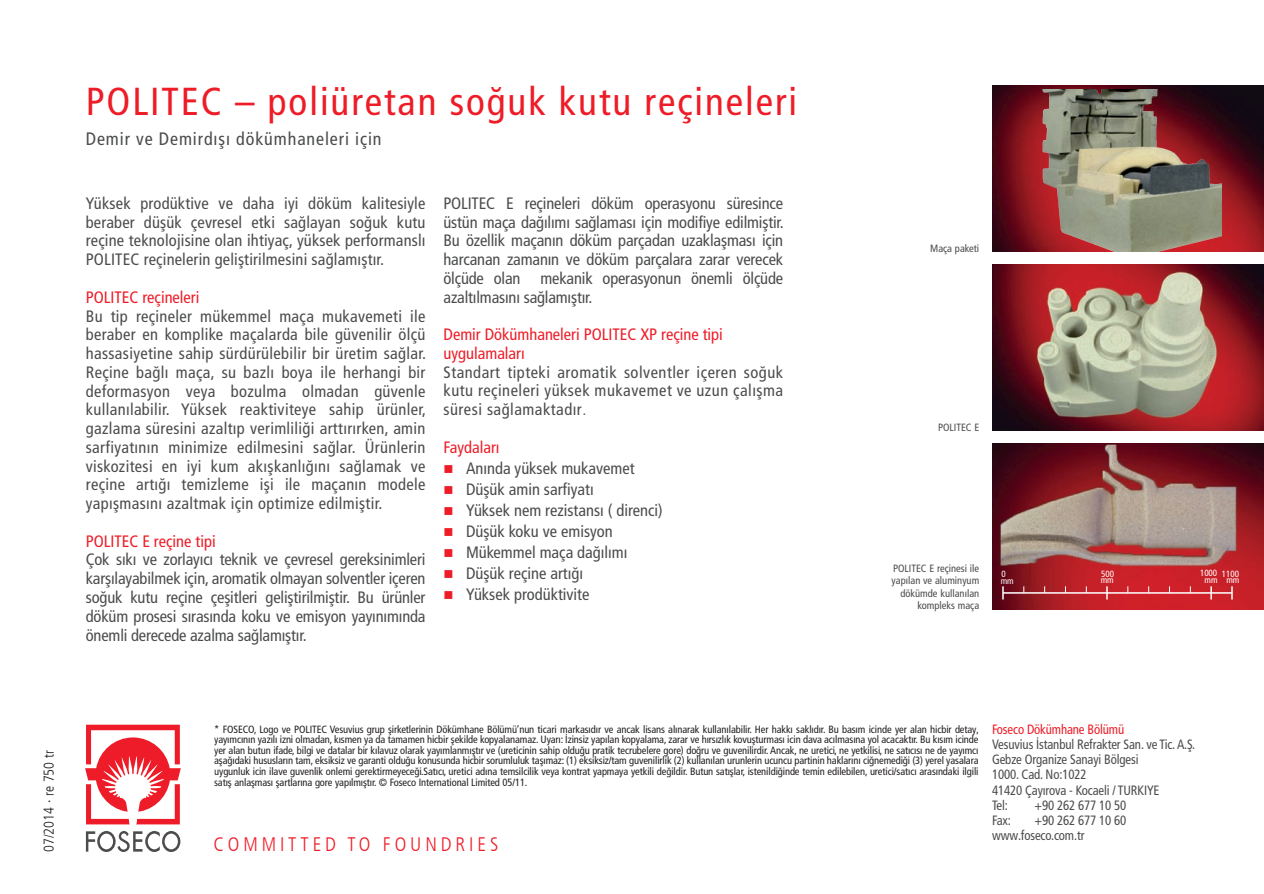
<style>
.page{position:relative;width:1264px;height:894px;background:#fff}
.page>*{position:absolute;margin:0;border:0;box-sizing:border-box;transform-origin:0 0}
.t1{font:condensed 39px "Frutiger LT Pro";letter-spacing:.05em;color:#ee1c27}
.t2{font:300 condensed 19.5px "Frutiger LT";letter-spacing:.2em;color:#ee1c28}
.t3{font:condensed 18px "Frutiger LT Pro";letter-spacing:.05em;color:#4b4c4d}
.t4{font:condensed 16.5px/18.8px "Frutiger LT Pro";color:#4b4c4d;text-align:justify}
.t5{font:condensed 16.5px/18.8px "Frutiger LT";color:#ee1c27}
.t6{font:300 condensed 14.25px "Frutiger LT";color:#231f20}
.t7{font:condensed 13.5px/15px "Frutiger LT Pro";letter-spacing:-.01em;color:#4b4c4d;scale:.95 1}
.t8{font:condensed 13.5px "Frutiger LT Pro";letter-spacing:-.01em;color:#ee1c27;scale:.95 1}
.t9{font:condensed 10.5px/10.5px "Frutiger LT Pro";letter-spacing:-.01em;color:#231f20;text-align:justify}
.t10{font:condensed 10.5px/12.6px "Frutiger LT";color:#4b4c4d;text-align:right}
.t11{font:condensed 9px/6.6px "Frutiger LT";color:#fff;text-align:center}
.s1{font-family:"Frutiger LT";font-weight:300}
.s2{color:#ee1c27}
</style>
<div class="page">
<svg style="left:85px;top:724px;width:96px;height:100px"></svg>
<svg style="left:86px;top:831px;width:94px;height:20px"></svg>
<img style="left:992px;top:86px;width:271px;height:166px">
<img style="left:992px;top:443px;width:271px;height:166px">
<img style="left:992px;top:264px;width:271px;height:166px">
<hr style="left:1002px;top:592px;width:229px;height:1px;background:#fff">
<svg style="left:1106px;top:586px;width:1px;height:13px"></svg>
<svg style="left:1210px;top:586px;width:1px;height:13px"></svg>
<svg style="left:1231px;top:586px;width:1px;height:13px"></svg>
<svg style="left:1002px;top:586px;width:1px;height:13px"></svg>
<img style="left:1020px;top:89px;width:201px;height:163px">
<h1 class="t1" style="left:86px;top:79px;width:712px">POLITEC – poliüretan soğuk kutu reçineleri</h1>
<p class="t3" style="left:86px;top:128px;width:297px">Demir ve Demirdışı dökümhaneleri için</p>
<p class="t4" style="left:86px;top:194px;width:341px">Yüksek prodüktive ve daha iyi döküm kalitesiyle beraber düşük çevresel etki sağlayan soğuk kutu reçine teknolojisine olan ihtiyaç, yüksek performanslı POLITEC reçinelerin geliştirilmesini sağlamıştır.</p>
<p class="t5" style="left:86px;top:287px;width:115px">POLITEC reçineleri</p>
<p class="t4" style="left:86px;top:306px;width:342px">Bu tip reçineler mükemmel maça mukavemeti ile beraber en komplike maçalarda bile güvenilir ölçü hassasiyetine sahip sürdürülebilir bir üretim sağlar.<br>Reçine bağlı maça, su bazlı boya ile herhangi bir deformasyon veya bozulma olmadan güvenle kullanılabilir. Yüksek reaktiviteye sahip ürünler, gazlama süresini azaltıp verimliliği arttırırken, amin sarfiyatının minimize edilmesini sağlar. Ürünlerin viskozitesi en iyi kum akışkanlığını sağlamak ve reçine artığı temizleme işi ile maçanın modele yapışmasını azaltmak için optimize edilmiştir.</p>
<p class="t5" style="left:86px;top:531px;width:131px">POLITEC E reçine tipi</p>
<p class="t4" style="left:86px;top:550px;width:341px">Çok sıkı ve zorlayıcı teknik ve çevresel gereksinimleri karşılayabilmek için, aromatik olmayan solventler içeren soğuk kutu reçine çeşitleri geliştirilmiştir. Bu ürünler döküm prosesi sırasında koku ve emisyon yayınımında önemli derecede azalma sağlamıştır.</p>
<p class="t4" style="left:443px;top:194px;width:342px">POLITEC E reçineleri döküm operasyonu süresince üstün maça dağılımı sağlaması için modifiye edilmiştir.<br>Bu özellik maçanın döküm parçadan uzaklaşması için harcanan zamanın ve döküm parçalara zarar verecek ölçüde olan mekanik operasyonun önemli ölçüde azaltılmasını sağlamıştır.</p>
<p class="t5" style="left:443px;top:325px;width:281px">Demir Dökümhaneleri POLITEC XP reçine tipi uygulamaları</p>
<p class="t4" style="left:443px;top:362px;width:341px">Standart tipteki aromatik solventler içeren soğuk kutu reçineleri yüksek mukavemet ve uzun çalışma süresi sağlamaktadır<span class="s1">.</span></p>
<p class="t5" style="left:443px;top:437px;width:58px">Faydaları</p>
<p class="t4" style="left:443px;top:458px;width:193px"><span class="s2">■</span> Anında yüksek mukavemet</p>
<p class="t4" style="left:443px;top:479px;width:152px"><span class="s2">■</span> Düşük amin sarfiyatı</p>
<p class="t4" style="left:443px;top:500px;width:221px"><span class="s2">■</span> Yüksek nem rezistansı ( direnci)</p>
<p class="t4" style="left:443px;top:521px;width:171px"><span class="s2">■</span> Düşük koku ve emisyon</p>
<p class="t4" style="left:443px;top:542px;width:185px"><span class="s2">■</span> Mükemmel maça dağılımı</p>
<p class="t4" style="left:443px;top:563px;width:141px"><span class="s2">■</span> Düşük reçine artığı</p>
<p class="t4" style="left:443px;top:584px;width:147px"><span class="s2">■</span> Yüksek prodüktivite</p>
<p class="t10" style="left:930px;top:242px;width:51px">Maça paketi</p>
<p class="t10" style="left:938px;top:421px;width:43px">POLITEC E</p>
<p class="t10" style="left:891px;top:561px;width:89px">POLITEC E reçinesi ile yapılan ve aluminyum dökümde kullanılan kompleks maça</p>
<p class="t11" style="left:1100px;top:576px;width:14px">mm</p>
<p class="t11" style="left:1199px;top:569px;width:19px">1000 mm</p>
<p class="t11" style="left:1221px;top:570px;width:19px">1100 mm</p>
<p class="t11" style="left:1000px;top:570px;width:14px;text-align:left">0 mm</p>
<p class="t11" style="left:1100px;top:570px;width:14px">500</p>
<p class="t6" style="left:41px;top:851px;width:103px;rotate:-90deg">07/2014 · re 750 tr</p>
<p class="t9" style="left:214px;top:723px;width:766px">* FOSECO, Logo ve POLITEC Vesuvius grup şirketlerinin Dökümhane Bölümü’nun ticari markasıdır ve ancak lisans alınarak kullanılabilir. Her hakkı saklıdır. Bu basım icinde yer alan hicbir detay, yayımcının yazılı izni olmadan, kısmen ya da tamamen hicbir şekilde kopyalanamaz. Uyarı: İzinsiz yapılan kopyalama, zarar ve hırsızlık kovuşturması icin dava acılmasına yol acacaktır. Bu kısım icinde yer alan butun ifade, bilgi ve datalar bir kılavuz olarak yayımlanmıştır ve (ureticinin sahip olduğu pratik tecrubelere gore) doğru ve guvenilirdir. Ancak, ne uretici, ne yetkilisi, ne satıcısı ne de yayımcı aşağıdaki hususların tam, eksiksiz ve garanti olduğu konusunda hicbir sorumluluk taşımaz: (1) eksiksiz/tam guvenilirlik (2) kullanılan urunlerin ucuncu partinin haklarını ciğnemediği (3) yerel yasalara uygunluk icin ilave guvenlik onlemi gerektirmeyeceği.Satıcı, uretici adına temsilcilik veya kontrat yapmaya yetkili değildir. Butun satışlar, istenildiğinde temin edilebilen, uretici/satıcı arasındaki ilgili satış anlaşması şartlarına gore yapılmıştır. © Foseco International Limited 05/11.</p>
<p class="t8" style="left:991px;top:721px;width:141px">Foseco Dökümhane Bölümü</p>
<p class="t7" style="left:991px;top:737px;width:215px">Vesuvius İstanbul Refrakter San. ve Tic. A.Ş.<br>Gebze Organize Sanayi Bölgesi<br>1000. Cad. No:1022<br>41420 Çayırova - Kocaeli / TURKIYE<br>Tel:</p>
<p class="t7" style="left:1034px;top:797px;width:98px">+90 262 677 10 50</p>
<p class="t2" style="left:213px;top:833px;width:286px">COMMITTED TO FOUNDRIES</p>
<p class="t7" style="left:991px;top:812px;width:143px;text-indent:43px">+90 262 677 10 60 www.foseco.com.tr</p>
<p class="t7" style="left:991px;top:812px;width:21px">Fax:</p>
</div>
